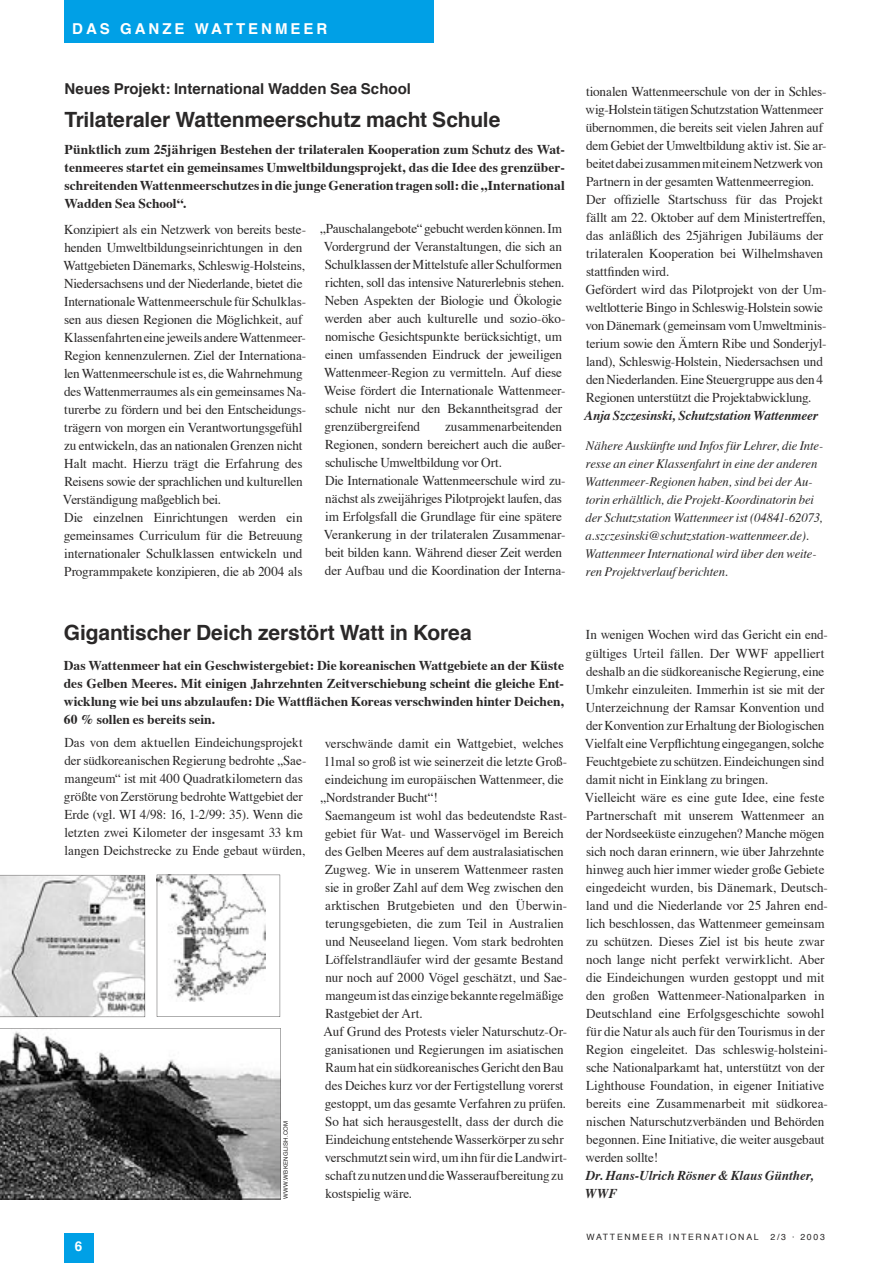
<style>
.page{position:relative;width:893px;height:1263px;background:#fff}
.page>*{position:absolute;margin:0;border:0;box-sizing:border-box;transform-origin:0 0}
.t1{font:700 21px "Helvetica";letter-spacing:-.005em;color:#2a2828}
.t2{font:700 15px "Helvetica";letter-spacing:.005em;color:#2a2828}
.t3{font:700 15px "Helvetica";letter-spacing:.2em;color:#fff}
.t4{font:13.5px/18px "Times";letter-spacing:-.01em;color:#2a2828}
.t5{font:700 13.5px/18px "Times";color:#2a2828;text-align:justify}
.t6{font:italic 700 13.5px/18px "Times";letter-spacing:-.005em;color:#2a2828}
.t7{font:700 13.5px "Helvetica";color:#fff}
.t8{font:italic 12.9px/18px "Times";letter-spacing:-.01em;color:#2a2828}
.t9{font:8.7px "Helvetica";letter-spacing:.2em;color:#2a2828}
.t10{font:6px "Helvetica";letter-spacing:.045em;color:#2a2828}
</style>
<div class="page">
<div style="left:64px;top:0;width:370px;height:43px;background:#00a0e6"></div>
<div style="left:64px;top:1233px;width:30px;height:30px;background:#00a0e6"></div>
<img style="left:1px;top:1031px;width:279px;height:168px">
<hr style="left:0;top:1028px;width:1px;height:171px;background:#2a2828">
<hr style="left:0;top:1199px;width:280px;height:1px;background:#2a2828">
<hr style="left:280px;top:1028px;width:1px;height:171px;background:#2a2828">
<hr style="left:0;top:1028px;width:280px;height:1px;background:#2a2828">
<img style="left:1px;top:876px;width:144px;height:141px">
<hr style="left:0;top:875px;width:1px;height:142px;background:#2a2828">
<hr style="left:0;top:1017px;width:145px;height:1px;background:#2a2828">
<hr style="left:145px;top:875px;width:1px;height:142px;background:#2a2828">
<hr style="left:0;top:875px;width:145px;height:1px;background:#2a2828">
<img style="left:158px;top:876px;width:108px;height:125px">
<hr style="left:157px;top:875px;width:1px;height:142px;background:#2a2828">
<hr style="left:157px;top:1016px;width:123px;height:1px;background:#2a2828">
<hr style="left:280px;top:875px;width:1px;height:142px;background:#2a2828">
<hr style="left:157px;top:875px;width:123px;height:1px;background:#2a2828">
<p class="t3" style="left:72px;top:19px;width:257px">DAS GANZE WATTENMEER</p>
<p class="t2" style="left:65px;top:79px;width:348px">Neues Projekt: International Wadden Sea School</p>
<h1 class="t1" style="left:65px;top:106px;width:437px">Trilateraler Wattenmeerschutz macht Schule</h1>
<p class="t5" style="left:65px;top:141px;width:502px">Pünktlich zum 25jährigen Bestehen der trilateralen Kooperation zum Schutz des Wat&shy;tenmeeres startet ein gemeinsames Umweltbildungsprojekt, das die Idee des grenzüber&shy;schreitenden Wattenmeerschutzes in die junge Generation tragen soll: die „International Wadden Sea School“.</p>
<p class="t4" style="left:320px;top:221px;width:247px">„Pauschalangebote“ gebucht werden können. Im Vordergrund der Veranstaltungen, die sich an Schulklassen der Mittelstufe aller Schulformen richten, soll das intensive Naturerlebnis stehen.<br>Neben Aspekten der Biologie und Ökologie werden aber auch kulturelle und sozio-öko&shy;nomische Gesichtspunkte berücksichtigt, um einen umfassenden Eindruck der jeweiligen Wattenmeer-Region zu vermitteln. Auf diese Weise fördert die Internationale Wattenmeer&shy;schule nicht nur den Bekanntheitsgrad der grenzübergreifend</p>
<p class="t4" style="left:63px;top:221px;width:245px">Konzipiert als ein Netzwerk von bereits beste&shy;henden Umweltbildungseinrichtungen in den Wattgebieten Dänemarks, Schleswig-Holsteins, Niedersachsens und der Niederlande, bietet die Internationale Wattenmeerschule für Schulklas&shy;sen aus diesen Regionen die Möglichkeit, auf Klassenfahrten eine jeweils andere Wattenmeer-Region kennenzulernen. Ziel der Internationa&shy;len Wattenmeerschule ist es, die Wahrnehmung des Wattenmerraumes als ein gemeinsames Na&shy;turerbe zu fördern und bei den Entscheidungs&shy;trägern von morgen ein Verantwortungsgefühl zu entwickeln, das an nationalen Grenzen nicht Halt macht. Hierzu trägt die Erfahrung des Reisens sowie der sprachlichen und kulturellen Verständigung maßgeblich bei.<br>Die einzelnen Einrichtungen werden ein gemeinsames Curriculum für die Betreuung internationaler Schulklassen entwickeln und Programmpakete konzipieren, die ab 2004 als</p>
<p class="t4" style="left:324px;top:419px;width:243px;text-indent:121px">zusammenarbeitenden Regionen, sondern bereichert auch die außer&shy;schulische Umweltbildung vor Ort.<br>Die Internationale Wattenmeerschule wird zu&shy;nächst als zweijähriges Pilotprojekt laufen, das im Erfolgsfall die Grundlage für eine spätere Verankerung in der trilateralen Zusammenar&shy;beit bilden kann. Während dieser Zeit werden der Aufbau und die Koordination der Interna-</p>
<p class="t4" style="left:585px;top:83px;width:243px">tionalen Wattenmeerschule von der in Schles&shy;wig-Holstein tätigen Schutzstation Wattenmeer übernommen, die bereits seit vielen Jahren auf dem Gebiet der Umweltbildung aktiv ist. Sie ar&shy;beitet dabei zusammen mit einem Netzwerk von Partnern in der gesamten Wattenmeerregion.<br>Der offizielle Startschuss für das Projekt fällt am 22. Oktober auf dem Ministertreffen, das anläßlich des 25jährigen Jubiläums der trilateralen Kooperation bei Wilhelmshaven stattfinden wird.<br>Gefördert wird das Pilotprojekt von der Um&shy;weltlotterie Bingo in Schleswig-Holstein sowie von Dänemark (gemeinsam vom Umweltminis&shy;terium sowie den Ämtern Ribe und Sonderjyl&shy;land), Schleswig-Holstein, Niedersachsen und den Niederlanden. Eine Steuergruppe aus den 4<br>Regionen unterstützt die Projektabwicklung.</p>
<p class="t6" style="left:585px;top:407px;width:235px">Anja Szczesinski, Schutzstation Wattenmeer</p>
<p class="t8" style="left:585px;top:437px;width:239px">Nähere Auskünfte und Infos für Lehrer, die Inte&shy;resse an einer Klassenfahrt in eine der anderen Wattenmeer-Regionen haben, sind bei der Au&shy;torin erhältlich, die Projekt-Koordinatorin bei der Schutzstation Wattenmeer ist (04841-62073, a.szczesinski@schutzstation-wattenmeer.de).<br>Wattenmeer International wird über den weite&shy;ren Projektverlauf berichten.</p>
<h1 class="t1" style="left:64px;top:618px;width:409px">Gigantischer Deich zerstört Watt in Korea</h1>
<p class="t5" style="left:64px;top:657px;width:502px">Das Wattenmeer hat ein Geschwistergebiet: Die koreanischen Wattgebiete an der Küste des Gelben Meeres. Mit einigen Jahrzehnten Zeitverschiebung scheint die gleiche Ent&shy;wicklung wie bei uns abzulaufen: Die Wattflächen Koreas verschwinden hinter Deichen, 60 % sollen es bereits sein.</p>
<p class="t4" style="left:325px;top:735px;width:240px">verschwände damit ein Wattgebiet, welches</p>
<p class="t4" style="left:324px;top:753px;width:245px">11mal so groß ist wie seinerzeit die letzte Groß-</p>
<p class="t4" style="left:325px;top:771px;width:240px">eindeichung im europäischen Wattenmeer, die</p>
<p class="t4" style="left:320px;top:789px;width:119px">„Nordstrander Bucht“!</p>
<p class="t4" style="left:325px;top:807px;width:243px">Saemangeum ist wohl das bedeutendste Rast-</p>
<p class="t4" style="left:325px;top:825px;width:240px">gebiet für Wat- und Wasservögel im Bereich</p>
<p class="t4" style="left:325px;top:843px;width:240px">des Gelben Meeres auf dem australasiatischen</p>
<p class="t4" style="left:325px;top:861px;width:240px">Zugweg. Wie in unserem Wattenmeer rasten</p>
<p class="t4" style="left:325px;top:879px;width:240px">sie in großer Zahl auf dem Weg zwischen den</p>
<p class="t4" style="left:325px;top:897px;width:243px">arktischen Brutgebieten und den Überwin-</p>
<p class="t4" style="left:325px;top:915px;width:240px">terungsgebieten, die zum Teil in Australien</p>
<p class="t4" style="left:325px;top:933px;width:240px">und Neuseeland liegen. Vom stark bedrohten</p>
<p class="t4" style="left:325px;top:951px;width:240px">Löffelstrandläufer wird der gesamte Bestand</p>
<p class="t4" style="left:325px;top:969px;width:243px">nur noch auf 2000 Vögel geschätzt, und Sae-</p>
<p class="t4" style="left:325px;top:987px;width:240px">mangeum ist das einzige bekannte regelmäßige</p>
<p class="t4" style="left:325px;top:1005px;width:99px">Rastgebiet der Art.</p>
<p class="t4" style="left:324px;top:1023px;width:245px">Auf Grund des Protests vieler Naturschutz-Or-</p>
<p class="t4" style="left:325px;top:1041px;width:240px">ganisationen und Regierungen im asiatischen</p>
<p class="t4" style="left:325px;top:1059px;width:240px">Raum hat ein südkoreanisches Gericht den Bau</p>
<p class="t4" style="left:325px;top:1077px;width:240px">des Deiches kurz vor der Fertigstellung vorerst</p>
<p class="t4" style="left:325px;top:1095px;width:243px">gestoppt, um das gesamte Verfahren zu prüfen.</p>
<p class="t4" style="left:325px;top:1113px;width:240px">So hat sich herausgestellt, dass der durch die</p>
<p class="t4" style="left:325px;top:1131px;width:240px">Eindeichung entstehende Wasserkörper zu sehr</p>
<p class="t4" style="left:325px;top:1149px;width:244px">verschmutzt sein wird, um ihn für die Landwirt-</p>
<p class="t4" style="left:325px;top:1167px;width:240px">schaft zu nutzen und die Wasseraufbereitung zu</p>
<p class="t4" style="left:325px;top:1185px;width:88px">kostspielig wäre.</p>
<p class="t4" style="left:64px;top:734px;width:244px">Das von dem aktuellen Eindeichungsprojekt der südkoreanischen Regierung bedrohte „Sae&shy;mangeum“ ist mit 400 Quadratkilometern das größte von Zerstörung bedrohte Wattgebiet der Erde (vgl. WI 4/98: 16, 1-2/99: 35). Wenn die letzten zwei Kilometer der insgesamt 33 km langen Deichstrecke zu Ende gebaut würden,</p>
<p class="t10" style="left:282px;top:1199px;width:80px;rotate:-90deg">WWW.WBKENGLISH.COM</p>
<p class="t7" style="left:75px;top:1237px;width:9px">6</p>
<p class="t4" style="left:585px;top:627px;width:245px">In wenigen Wochen wird das Gericht ein end&shy;gültiges Urteil fällen. Der WWF appelliert deshalb an die südkoreanische Regierung, eine Umkehr einzuleiten. Immerhin ist sie mit der Unterzeichnung der Ramsar Konvention und der Konvention zur Erhaltung der Biologischen Vielfalt eine Verpflichtung eingegangen, solche Feuchtgebiete zu schützen. Eindeichungen sind damit nicht in Einklang zu bringen.<br>Vielleicht wäre es eine gute Idee, eine feste Partnerschaft mit unserem Wattenmeer an der Nordseeküste einzugehen? Manche mögen sich noch daran erinnern, wie über Jahrzehnte hinweg auch hier immer wieder große Gebiete eingedeicht wurden, bis Dänemark, Deutsch&shy;land und die Niederlande vor 25 Jahren end&shy;lich beschlossen, das Wattenmeer gemeinsam zu schützen. Dieses Ziel ist bis heute zwar noch lange nicht perfekt verwirklicht. Aber die Eindeichungen wurden gestoppt und mit den großen Wattenmeer-Nationalparken in Deutschland eine Erfolgsgeschichte sowohl für die Natur als auch für den Tourismus in der Region eingeleitet. Das schleswig-holsteini&shy;sche Nationalparkamt hat, unterstützt von der Lighthouse Foundation, in eigener Initiative bereits eine Zusammenarbeit mit südkorea&shy;nischen Naturschutzverbänden und Behörden begonnen. Eine Initiative, die weiter ausgebaut werden sollte!</p>
<p class="t6" style="left:585px;top:1167px;width:230px">Dr. Hans-Ulrich Rösner &amp; Klaus Günther,<br>WWF</p>
<p class="t9" style="left:586px;top:1231px;width:174px">WATTENMEER INTERNATIONAL</p>
<p class="t9" style="left:771px;top:1231px;width:56px">2/3 · 2003</p>
</div>
